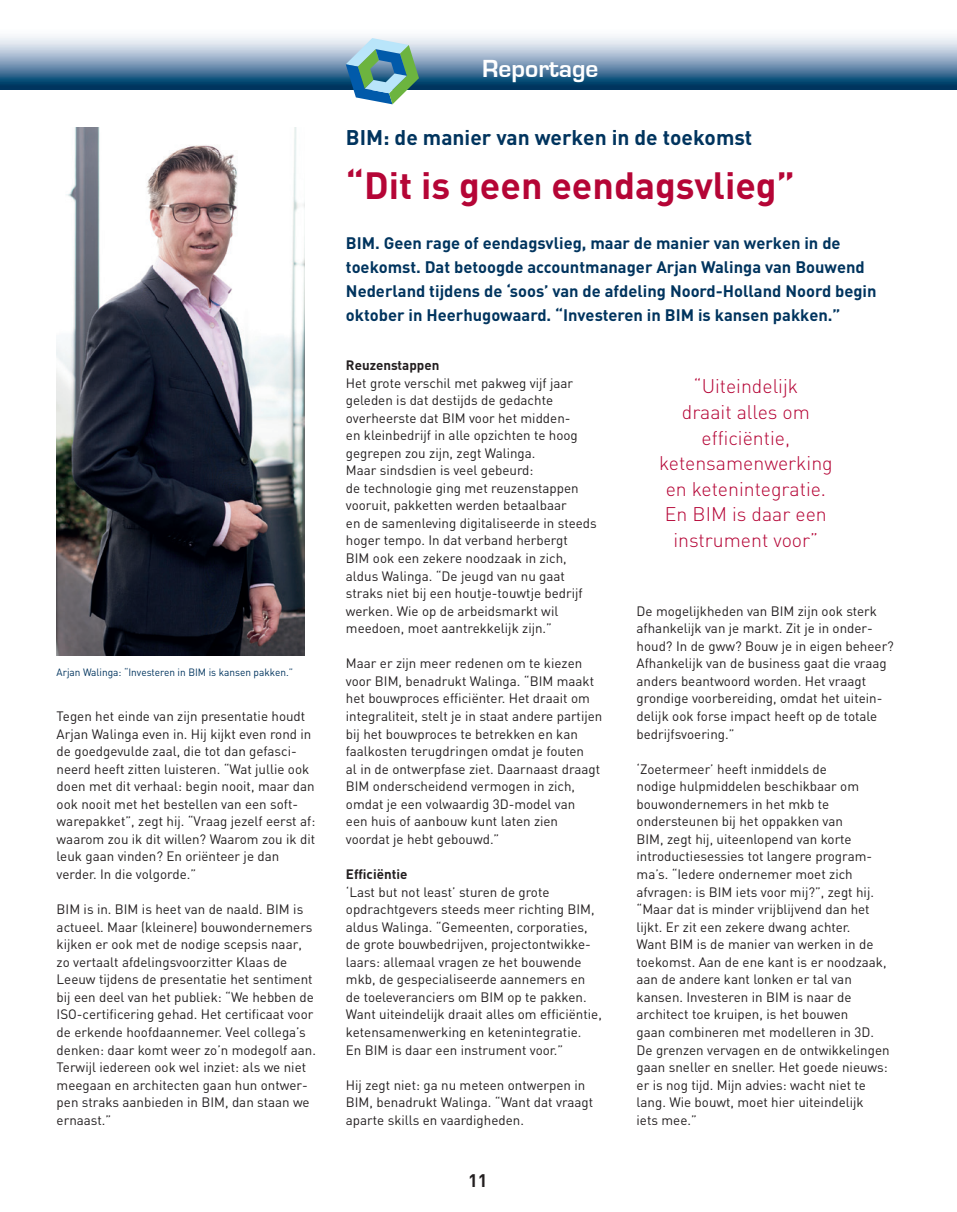
<style>
.page{position:relative;width:957px;height:1212px;background:#fff}
.page>*{position:absolute;margin:0;border:0;box-sizing:border-box;transform-origin:0 0}
.t1{font:700 37.5px "DIN";color:#b50536}
.t2{font:700 25.5px "Eurostile";color:#fff}
.t3{font:700 21px "DIN";color:#00345e}
.t4{font:19.5px/25.5px "DIN Light Alternate";color:#b50536;text-align:center}
.t5{font:700 18px "DIN";color:#231f20}
.t6{font:700 16.5px/24px "DIN";color:#00345e}
.t7{font:13.5px/17.5px "DIN";color:#231f20}
.t8{font:700 13.5px "DIN";color:#231f20}
.t9{font:10.5px "DIN";color:#00345e;scale:.96 1}
</style>
<div class="page">
<svg style="left:13px;top:36px;width:944px;height:53px"></svg>
<img style="left:57px;top:128px;width:248px;height:527px">
<svg style="left:0;top:36px;width:13px;height:53px"></svg>
<svg style="left:346px;top:38px;width:73px;height:66px"></svg>
<p class="t9" style="left:57px;top:666px;width:248px">Arjan Walinga: “Investeren in BIM is kansen pakken.”</p>
<p class="t7" style="left:57px;top:707px;width:260px">Tegen het einde van zijn presentatie houdt Arjan Walinga even in. Hij kijkt even rond in de goedgevulde zaal, die tot dan gefasci&shy;neerd heeft zitten luisteren. “Wat jullie ook doen met dit verhaal: begin nooit, maar dan ook nooit met het bestellen van een soft&shy;warepakket”, zegt hij. “Vraag jezelf eerst af: waarom zou ik dit willen? Waarom zou ik dit leuk gaan vinden? En oriënteer je dan verder. In die volgorde.”</p>
<p class="t7" style="left:57px;top:900px;width:261px">BIM is in. BIM is heet van de naald. BIM is actueel. Maar (kleinere) bouwondernemers kijken er ook met de nodige scepsis naar, zo vertaalt afdelingsvoorzitter Klaas de Leeuw tijdens de presentatie het sentiment bij een deel van het publiek: “We hebben de ISO-certificering gehad. Het certificaat voor de erkende hoofdaannemer. Veel collega’s denken: daar komt weer zo’n modegolf aan.<br>Terwijl iedereen ook wel inziet: als we niet meegaan en architecten gaan hun ontwer&shy;pen straks aanbieden in BIM, dan staan we ernaast.”</p>
<h2 class="t2" style="left:482px;top:54px;width:118px">Reportage</h2>
<h3 class="t3" style="left:346px;top:124px;width:408px">BIM: de manier van werken in de toekomst</h3>
<h1 class="t1" style="left:346px;top:161px;width:450px">“Dit is geen eendagsvlieg”</h1>
<p class="t6" style="left:346px;top:230px;width:532px">BIM. Geen rage of eendagsvlieg, maar de manier van werken in de toekomst. Dat betoogde accountmanager Arjan Walinga van Bouwend Nederland tijdens de ‘soos’ van de afdeling Noord-Holland Noord begin oktober in Heerhugowaard. “Investeren in BIM is kansen pakken.”</p>
<p class="t8" style="left:346px;top:356px;width:95px">Reuzenstappen</p>
<p class="t7" style="left:346px;top:374px;width:252px">Het grote verschil met pakweg vijf jaar geleden is dat destijds de gedachte overheerste dat BIM voor het midden-<br>en kleinbedrijf in alle opzichten te hoog gegrepen zou zijn, zegt Walinga.<br>Maar sindsdien is veel gebeurd:<br>de technologie ging met reuzenstappen vooruit, pakketten werden betaalbaar<br>en de samenleving digitaliseerde in steeds hoger tempo. In dat verband herbergt<br>BIM ook een zekere noodzaak in zich, aldus Walinga. “De jeugd van nu gaat straks niet bij een houtje-touwtje bedrijf werken. Wie op de arbeidsmarkt wil meedoen, moet aantrekkelijk zijn.”</p>
<p class="t7" style="left:346px;top:654px;width:258px">Maar er zijn meer redenen om te kiezen voor BIM, benadrukt Walinga. “BIM maakt het bouwproces efficiënter. Het draait om integraliteit, stelt je in staat andere partijen bij het bouwproces te betrekken en kan faalkosten terugdringen omdat je fouten<br>al in de ontwerpfase ziet. Daarnaast draagt BIM onderscheidend vermogen in zich, omdat je een volwaardig 3D-model van<br>een huis of aanbouw kunt laten zien voordat je hebt gebouwd.”</p>
<p class="t8" style="left:346px;top:865px;width:63px">Efficiëntie</p>
<p class="t7" style="left:346px;top:883px;width:257px">‘Last but not least’ sturen de grote opdrachtgevers steeds meer richting BIM, aldus Walinga. “Gemeenten, corporaties, de grote bouwbedrijven, projectontwikke&shy;laars: allemaal vragen ze het bouwende mkb, de gespecialiseerde aannemers en de toeleveranciers om BIM op te pakken.<br>Want uiteindelijk draait alles om efficiëntie, ketensamenwerking en ketenintegratie.<br>En BIM is daar een instrument voor.”</p>
<p class="t7" style="left:346px;top:1076px;width:249px">Hij zegt niet: ga nu meteen ontwerpen in<br>BIM, benadrukt Walinga. “Want dat vraagt aparte skills en vaardigheden.</p>
<h3 class="t5" style="left:468px;top:1168px;width:21px">11</h3>
<h3 class="t4" style="left:659px;top:373px;width:175px">“Uiteindelijk<br>draait alles om efficiëntie, ketensamenwerking en ketenintegratie.<br>En BIM is daar een instrument voor”</h3>
<p class="t7" style="left:636px;top:602px;width:259px">De mogelijkheden van BIM zijn ook sterk afhankelijk van je markt. Zit je in onder&shy;houd? In de gww? Bouw je in eigen beheer?<br>Afhankelijk van de business gaat die vraag anders beantwoord worden. Het vraagt grondige voorbereiding, omdat het uitein&shy;delijk ook forse impact heeft op de totale bedrijfsvoering.”</p>
<p class="t7" style="left:636px;top:760px;width:254px">‘Zoetermeer’ heeft inmiddels de<br>nodige hulpmiddelen beschikbaar om bouwondernemers in het mkb te ondersteunen bij het oppakken van<br>BIM, zegt hij, uiteenlopend van korte introductiesessies tot langere program&shy;ma’s. “Iedere ondernemer moet zich afvragen: is BIM iets voor mij?”, zegt hij. “Maar dat is minder vrijblijvend dan het lijkt. Er zit een zekere dwang achter.<br>Want BIM is de manier van werken in de toekomst. Aan de ene kant is er noodzaak, aan de andere kant lonken er tal van kansen. Investeren in BIM is naar de architect toe kruipen, is het bouwen<br>gaan combineren met modelleren in 3D.<br>De grenzen vervagen en de ontwikkelingen gaan sneller en sneller. Het goede nieuws: er is nog tijd. Mijn advies: wacht niet te lang. Wie bouwt, moet hier uiteindelijk<br>iets mee.”</p>
</div>
